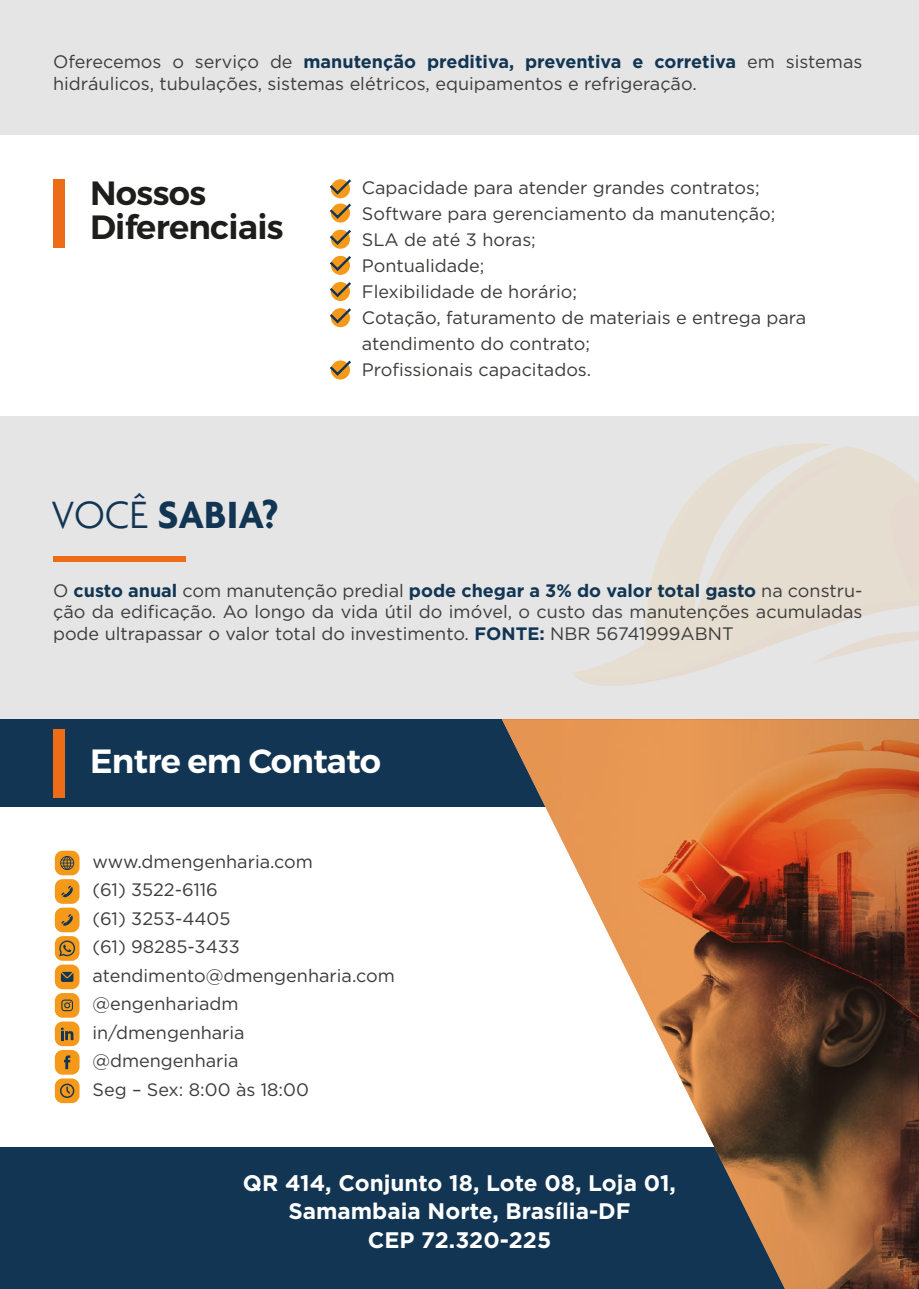
<style>
.page{position:relative;width:919px;height:1289px;background:#fff}
.page>*{position:absolute;margin:0;border:0;box-sizing:border-box;transform-origin:0 0}
.t1{font:700 40.95px "Agenda";color:#113553}
.t2{font:600 33.6px/34.3px "Montserrat";letter-spacing:-.02em;color:#1d1d1b}
.t3{font:600 33.6px "Montserrat";letter-spacing:-.02em;color:#fff}
.t4{font:700 22.5px/28.5px "Gotham";color:#fff;text-align:center}
.t5{font:18px/28.5px "Gotham";color:#3c3c3b}
.s1{font-weight:700;color:#113553}
.s2{font-weight:300}
</style>
<div class="page">
<div style="left:53px;top:179px;width:12px;height:68px;background:#ed6c18"></div>
<div style="left:0;top:0;width:918px;height:135px;background:#e5e5e5"></div>
<div style="left:331px;top:203px;width:19px;height:19px;background:#f4991a;border-radius:50%"></div>
<svg style="left:329px;top:179px;width:22px;height:41px"></svg>
<svg style="left:331px;top:230px;width:19px;height:19px"></svg>
<svg style="left:329px;top:229px;width:22px;height:18px"></svg>
<svg style="left:331px;top:256px;width:19px;height:19px"></svg>
<svg style="left:329px;top:255px;width:22px;height:18px"></svg>
<svg style="left:331px;top:282px;width:19px;height:19px"></svg>
<svg style="left:329px;top:282px;width:22px;height:17px"></svg>
<svg style="left:331px;top:308px;width:19px;height:19px"></svg>
<svg style="left:329px;top:308px;width:22px;height:17px"></svg>
<div style="left:331px;top:360px;width:19px;height:19px;background:#f4991a;border-radius:50%"></div>
<svg style="left:330px;top:360px;width:21px;height:17px"></svg>
<div style="left:0;top:719px;width:669px;height:88px;background:#113553"></div>
<div style="left:0;top:1147px;width:918px;height:141px;background:#113553"></div>
<svg style="left:502px;top:719px;width:416px;height:569px"></svg>
<div style="left:0;top:416px;width:918px;height:303px;background:#e5e5e5"></div>
<svg style="left:572px;top:443px;width:346px;height:243px"></svg>
<div style="left:53px;top:729px;width:12px;height:68px;background:#ed6c18"></div>
<div style="left:55px;top:964px;width:24px;height:25px;background:#f4991a;border-radius:8px"></div>
<svg style="left:61px;top:971px;width:12px;height:10px"></svg>
<div style="left:55px;top:993px;width:24px;height:24px;background:#f4991a;border-radius:8px"></div>
<svg style="left:61px;top:999px;width:12px;height:12px"></svg>
<div style="left:55px;top:1021px;width:24px;height:25px;background:#f4991a;border-radius:8px"></div>
<svg style="left:61px;top:1027px;width:12px;height:13px"></svg>
<div style="left:55px;top:1049px;width:24px;height:25px;background:#f4991a;border-radius:8px"></div>
<svg style="left:64px;top:1055px;width:6px;height:14px"></svg>
<div style="left:55px;top:1078px;width:24px;height:25px;background:#f4991a;border-radius:8px"></div>
<svg style="left:60px;top:1083px;width:14px;height:14px"></svg>
<div style="left:55px;top:879px;width:24px;height:24px;background:#f4991a;border-radius:8px"></div>
<svg style="left:61px;top:885px;width:12px;height:12px"></svg>
<div style="left:55px;top:907px;width:24px;height:25px;background:#f4991a;border-radius:8px"></div>
<svg style="left:61px;top:914px;width:12px;height:11px"></svg>
<div style="left:55px;top:936px;width:24px;height:24px;background:#f4991a;border-radius:8px"></div>
<svg style="left:59px;top:940px;width:16px;height:16px"></svg>
<div style="left:55px;top:850px;width:24px;height:25px;background:#f4991a;border-radius:8px"></div>
<svg style="left:60px;top:856px;width:14px;height:14px"></svg>
<div style="left:53px;top:556px;width:133px;height:5px;background:#ed6c18"></div>
<p class="t5" style="left:53px;top:51px;width:810px;line-height:21.6px">Oferecemos o serviço de <span class="s1">manutenção preditiva, preventiva e corretiva</span> em sistemas hidráulicos, tubulações, sistemas elétricos, equipamentos e refrigeração.</p>
<h2 class="t2" style="left:90px;top:176px;width:195px">Nossos<br>Diferenciais</h2>
<p class="t5" style="left:362px;top:174px;width:446px;line-height:26.1px">Capacidade para atender grandes contratos;<br>Software para gerenciamento da manutenção;<br>SLA de até 3 horas;<br>Pontualidade;<br>Flexibilidade de horário;<br>Cotação, faturamento de materiais e entrega para atendimento do contrato;<br>Profissionais capacitados.</p>
<h1 class="t1" style="left:52px;top:490px;width:229px"><span class="s2">VOCÊ</span> SABIA?</h1>
<p class="t5" style="left:53px;top:579px;width:810px;line-height:21.6px;text-align:justify">O <span class="s1">custo anual</span> com manutenção predial <span class="s1">pode chegar a 3% do valor total gasto</span> na constru&shy;ção da edificação. Ao longo da vida útil do imóvel, o custo das manutenções acumuladas pode ultrapassar o valor total do investimento. <span class="s1">FONTE:</span> NBR 56741999ABNT</p>
<h2 class="t3" style="left:90px;top:740px;width:292px">Entre em Contato</h2>
<p class="t5" style="left:92px;top:847px;width:304px">www.dmengenharia.com<br>(61) 3522-6116<br>(61) 3253-4405<br>(61) 98285-3433 atendimento@dmengenharia.com @engenhariadm in/dmengenharia @dmengenharia<br>Seg – Sex: 8:00 às 18:00</p>
<p class="t4" style="left:243px;top:1167px;width:434px">QR 414, Conjunto 18, Lote 08, Loja 01,<br>Samambaia Norte, Brasília-DF<br>CEP 72.320-225</p>
</div>
